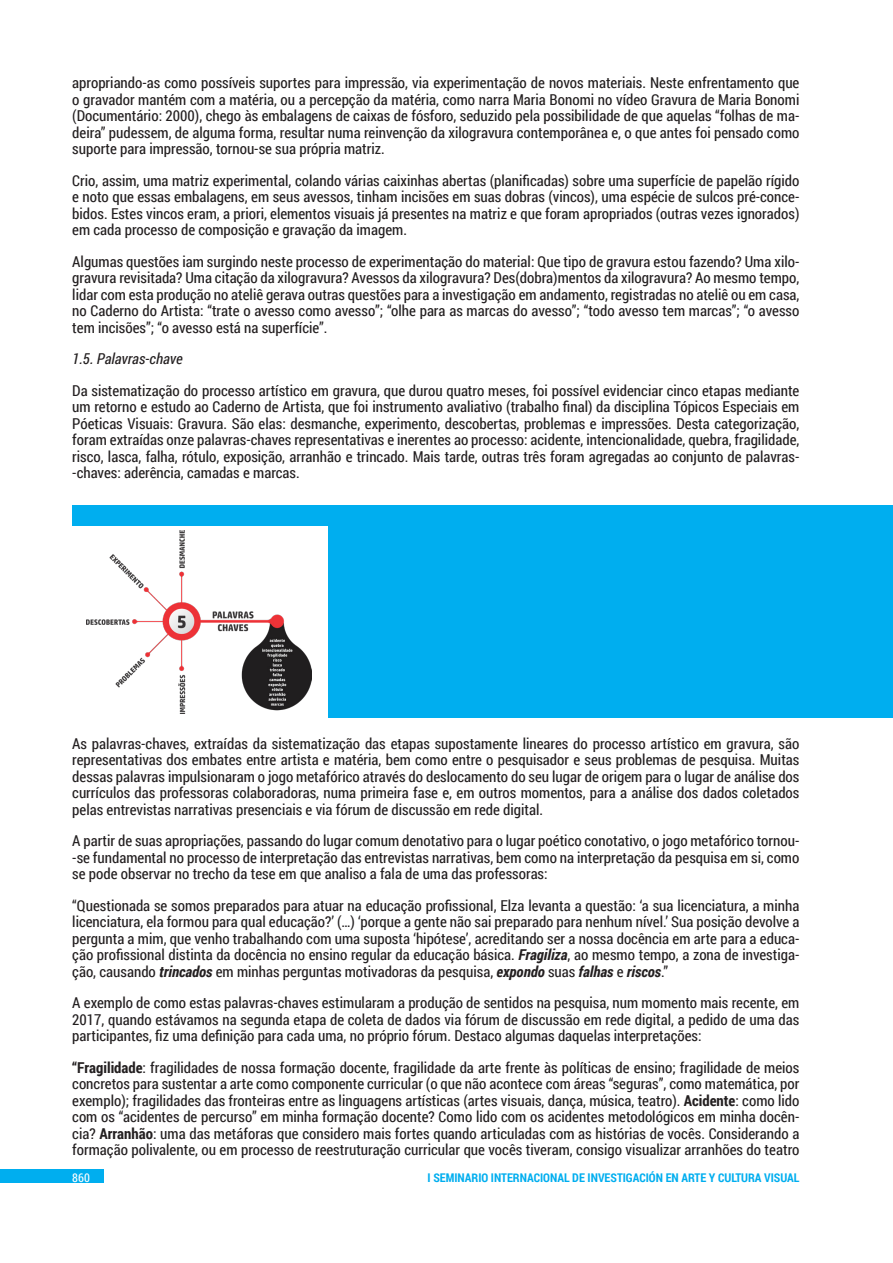
<style>
.page{position:relative;width:893px;height:1263px;background:#fff}
.page>*{position:absolute;margin:0;border:0;box-sizing:border-box;transform-origin:0 0}
.Normal_CV{font:15px/16.5px "Roboto Condensed";color:#231f20;text-align:justify}
.Normal_CV-2{font:italic 15px "Roboto Condensed";color:#231f20}
.t1{font:700 12px "Roboto Condensed";color:#00aeef}
.t2{font:12px "Roboto Condensed";color:#fff}
.s1{font-weight:700;font-style:italic}
.s2{font-weight:700}
</style>
<div class="page">
<div style="left:0;top:1169px;width:104px;height:14px;background:#00aeef"></div>
<div style="left:72px;top:505px;width:821px;height:212px;background:#00aeef"></div>
<div style="left:72px;top:526px;width:255px;height:191px;background:#fff"></div>
<img style="left:86px;top:530px;width:225px;height:183px">
<p class="Normal_CV" style="left:72px;top:74px;width:729px">apropriando-as como possíveis suportes para impressão, via experimentação de novos materiais. Neste enfrentamento que o gravador mantém com a matéria, ou a percepção da matéria, como narra Maria Bonomi no vídeo Gravura de Maria Bonomi (Documentário: 2000), chego às embalagens de caixas de fósforo, seduzido pela possibilidade de que aquelas “folhas de ma&shy;deira” pudessem, de alguma forma, resultar numa reinvenção da xilogravura contemporânea e, o que antes foi pensado como suporte para impressão, tornou-se sua própria matriz.</p>
<p class="Normal_CV" style="left:72px;top:171px;width:729px">Crio, assim, uma matriz experimental, colando várias caixinhas abertas (planificadas) sobre uma superfície de papelão rígido e noto que essas embalagens, em seus avessos, tinham incisões em suas dobras (vincos), uma espécie de sulcos pré-conce&shy;bidos. Estes vincos eram, a priori, elementos visuais já presentes na matriz e que foram apropriados (outras vezes ignorados) em cada processo de composição e gravação da imagem.</p>
<p class="Normal_CV" style="left:72px;top:252px;width:729px">Algumas questões iam surgindo neste processo de experimentação do material: Que tipo de gravura estou fazendo? Uma xilo&shy;gravura revisitada? Uma citação da xilogravura? Avessos da xilogravura? Des(dobra)mentos da xilogravura? Ao mesmo tempo, lidar com esta produção no ateliê gerava outras questões para a investigação em andamento, registradas no ateliê ou em casa, no Caderno do Artista: “trate o avesso como avesso”; “olhe para as marcas do avesso”; “todo avesso tem marcas”; “o avesso tem incisões”; “o avesso está na superfície”.</p>
<p class="Normal_CV-2" style="left:72px;top:348px;width:112px">1.5. Palavras-chave</p>
<p class="Normal_CV" style="left:72px;top:381px;width:729px">Da sistematização do processo artístico em gravura, que durou quatro meses, foi possível evidenciar cinco etapas mediante um retorno e estudo ao Caderno de Artista, que foi instrumento avaliativo (trabalho final) da disciplina Tópicos Especiais em Póeticas Visuais: Gravura. São elas: desmanche, experimento, descobertas, problemas e impressões. Desta categorização, foram extraídas onze palavras-chaves representativas e inerentes ao processo: acidente, intencionalidade, quebra, fragilidade, risco, lasca, falha, rótulo, exposição, arranhão e trincado. Mais tarde, outras três foram agregadas ao conjunto de palavras--chaves: aderência, camadas e marcas.</p>
<p class="Normal_CV" style="left:72px;top:735px;width:729px">As palavras-chaves, extraídas da sistematização das etapas supostamente lineares do processo artístico em gravura, são representativas dos embates entre artista e matéria, bem como entre o pesquisador e seus problemas de pesquisa. Muitas dessas palavras impulsionaram o jogo metafórico através do deslocamento do seu lugar de origem para o lugar de análise dos currículos das professoras colaboradoras, numa primeira fase e, em outros momentos, para a análise dos dados coletados pelas entrevistas narrativas presenciais e via fórum de discussão em rede digital.</p>
<p class="Normal_CV" style="left:72px;top:832px;width:729px">A partir de suas apropriações, passando do lugar comum denotativo para o lugar poético conotativo, o jogo metafórico tornou--se fundamental no processo de interpretação das entrevistas narrativas, bem como na interpretação da pesquisa em si, como se pode observar no trecho da tese em que analiso a fala de uma das professoras:</p>
<p class="Normal_CV" style="left:72px;top:897px;width:729px">“Questionada se somos preparados para atuar na educação profissional, Elza levanta a questão: ‘a sua licenciatura, a minha licenciatura, ela formou para qual educação?’ (…) ‘porque a gente não sai preparado para nenhum nível.’ Sua posição devolve a pergunta a mim, que venho trabalhando com uma suposta ‘hipótese’, acreditando ser a nossa docência em arte para a educa&shy;ção profissional distinta da docência no ensino regular da educação básica. <span class="s1">Fragiliza</span>, ao mesmo tempo, a zona de investiga&shy;ção, causando <span class="s1">trincados</span> em minhas perguntas motivadoras da pesquisa, <span class="s1">expondo</span> suas <span class="s1">falhas</span> e <span class="s1">riscos</span>.”</p>
<p class="Normal_CV" style="left:72px;top:994px;width:729px">A exemplo de como estas palavras-chaves estimularam a produção de sentidos na pesquisa, num momento mais recente, em 2017, quando estávamos na segunda etapa de coleta de dados via fórum de discussão em rede digital, a pedido de uma das participantes, fiz uma definição para cada uma, no próprio fórum. Destaco algumas daquelas interpretações:</p>
<p class="Normal_CV" style="left:72px;top:1059px;width:729px"><span class="s2">“Fragilidade</span>: fragilidades de nossa formação docente, fragilidade da arte frente às políticas de ensino; fragilidade de meios concretos para sustentar a arte como componente curricular (o que não acontece com áreas “seguras”, como matemática, por exemplo); fragilidades das fronteiras entre as linguagens artísticas (artes visuais, dança, música, teatro). <span class="s2">Acidente</span>: como lido com os “acidentes de percurso” em minha formação docente? Como lido com os acidentes metodológicos em minha docên&shy;cia? <span class="s2">Arranhão</span>: uma das metáforas que considero mais fortes quando articuladas com as histórias de vocês. Considerando a formação polivalente, ou em processo de reestruturação curricular que vocês tiveram, consigo visualizar arranhões do teatro</p>
<p class="t2" style="left:72px;top:1169px;width:19px">860</p>
<p class="t1" style="left:428px;top:1169px;width:373px">I SEMINARIO INTERNACIONAL DE INVESTIGACIÓN EN ARTE Y CULTURA VISUAL</p>
</div>
